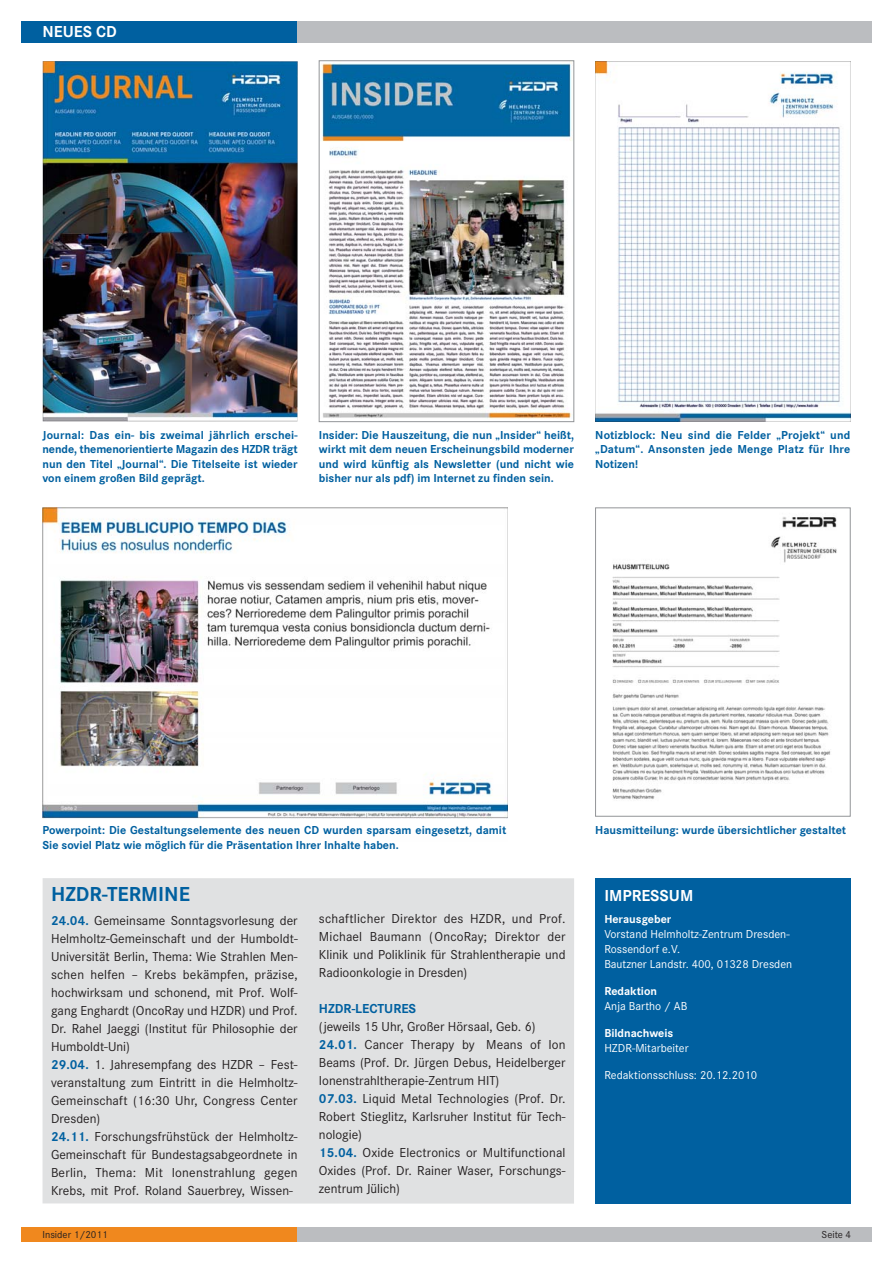
<style>
.page{position:relative;width:893px;height:1263px;background:#fff}
.page>*{position:absolute;margin:0;border:0;box-sizing:border-box;transform-origin:0 0}
.t1{font:700 21px "Corporate S";color:#0060a0}
.t2{font:700 16.5px "Corporate S";color:#fff}
.t3{font:13.5px/18px "Corporate S";color:#231f20}
.t4{font:700 13.5px "Corporate S";color:#0060a0}
.t5{font:700 12px/14.4px "Corporate S";color:#0060a0;text-align:justify}
.t6{font:12px/15px "Corporate S";color:#fff}
.t7{font:700 12px "Corporate S";color:#fff}
.t8{font:10.5px "Corporate S";color:#231f20}
.s1{font-weight:700;color:#0060a0}
</style>
<div class="page">
<div style="left:21px;top:21px;width:277px;height:22px;background:#0060a0"></div>
<div style="left:298px;top:21px;width:574px;height:22px;background:#bbbdc0"></div>
<div style="left:21px;top:1227px;width:277px;height:15px;background:#f0881e"></div>
<img style="left:43px;top:508px;width:464px;height:311px">
<img style="left:43px;top:61px;width:255px;height:360px">
<img style="left:321px;top:62px;width:251px;height:357px">
<div style="left:319px;top:60px;width:255px;height:362px;border:1px solid #939598"></div>
<img style="left:595px;top:61px;width:255px;height:361px">
<img style="left:612px;top:517px;width:225px;height:283px">
<div style="left:298px;top:1227px;width:574px;height:15px;background:#bbbdc0"></div>
<div style="left:595px;top:878px;width:255px;height:325px;background:#0060a0"></div>
<div style="left:43px;top:878px;width:531px;height:325px;background:#e0e1e2"></div>
<p class="t2" style="left:43px;top:26px;width:76px">NEUES CD</p>
<p class="t5" style="left:43px;top:429px;width:257px">Journal: Das ein- bis zweimal jährlich erschei&shy;nende, themenorientierte Magazin des HZDR trägt nun den Titel „Journal“. Die Titelseite ist wieder von einem großen Bild geprägt.</p>
<p class="t5" style="left:319px;top:429px;width:257px">Insider: Die Hauszeitung, die nun „Insider“ heißt, wirkt mit dem neuen Erscheinungsbild moderner und wird künftig als Newsletter (und nicht wie bisher nur als pdf) im Internet zu finden sein.</p>
<p class="t5" style="left:595px;top:429px;width:257px">Notizblock: Neu sind die Felder „Projekt“ und „Datu m“. Ansonsten jede Menge Platz für Ihre Notiz en!</p>
<p class="t5" style="left:43px;top:824px;width:465px">Powerpoint: Die Gestaltungselemente des neuen CD wurden sparsam eingesetzt, damit<br>Sie soviel Platz wie möglich für die Präsentation Ihrer Inhalte haben.</p>
<p class="t5" style="left:595px;top:824px;width:252px">Hausmitteilung: wurde übersichtlicher gestaltet</p>
<p class="t2" style="left:604px;top:890px;width:91px">IMPRESSUM</p>
<p class="t7" style="left:604px;top:915px;width:69px">Herausgeber</p>
<p class="t6" style="left:604px;top:927px;width:189px">Vorstand Helmholtz-Zentrum Dresden-<br>Rossendorf e.V.<br>Bautzner Landstr. 400, 01328 Dresden</p>
<p class="t7" style="left:604px;top:987px;width:54px">Redaktion</p>
<p class="t6" style="left:604px;top:999px;width:84px">Anja Bartho / AB</p>
<p class="t7" style="left:604px;top:1029px;width:71px">Bildnachweis</p>
<p class="t6" style="left:604px;top:1041px;width:86px">HZDR-Mitarbeiter</p>
<p class="t6" style="left:604px;top:1068px;width:154px">Redaktionsschluss: 20.12.2010</p>
<h1 class="t1" style="left:51px;top:887px;width:140px">HZDR-TERMINE</h1>
<p class="t3" style="left:51px;top:913px;width:248px"><span class="s1">24.04.</span> Gemeinsame Sonntagsvorlesung der Helmholtz-Gemeinschaft und der Humboldt-Universität Berlin, Thema: Wie Strahlen Men&shy;schen helfen – Krebs bekämpfen, präzise, hochwirksam und schonend, mit Prof. Wolf&shy;gang Enghardt (OncoRay und HZDR) und Prof.<br>Dr. Rahel Jaeggi (Institut für Philosophie der Humboldt-Uni)<br><span class="s1">29.04.</span> 1. Jahresempfang des HZDR – Fest&shy;veranstaltung zum Eintritt in die Helmholtz-Gemeinschaft (16:30 Uhr, Congress Center Dresden)<br><span class="s1">24.11.</span> Forschungsfrühstück der Helmholtz-Gemeinschaft für Bundestagsabgeordnete in Berlin, Thema: Mit Ionenstrahlung gegen Krebs, mit Prof. Roland Sauerbrey, Wissen-</p>
<p class="t3" style="left:319px;top:911px;width:248px;text-align:justify">schaftlicher Direktor des HZDR, und Prof.<br>Micha el Baumann (OncoRay; Direktor der Klinik und Poliklinik für Strahlentherapie und Radioonkologie in Dresden)</p>
<p class="t4" style="left:319px;top:1004px;width:99px">HZDR-LECTURES</p>
<p class="t3" style="left:319px;top:1019px;width:248px">(jeweils 15 Uhr, Großer Hörsaal, Geb. 6)<br><span class="s1">24.01.</span> Cancer Therapy by Means of Ion Beams (Prof. Dr. Jürgen Debus, Heidelberger Ionenstrahltherapie-Zentrum HIT)<br><span class="s1">07.03.</span> Liquid Metal Technologies (Prof. Dr.<br>Robert Stieglitz, Karlsruher Institut für Tech&shy;nologie)<br><span class="s1">15.04.</span> Oxide Electronics or Multifunctional Oxides (Prof. Dr. Rainer Waser, Forschungs&shy;zentrum Jülich)</p>
<p class="t8" style="left:43px;top:1230px;width:67px">Insider 1/2011</p>
<p class="t8" style="left:822px;top:1230px;width:31px">Seite 4</p>
</div>
